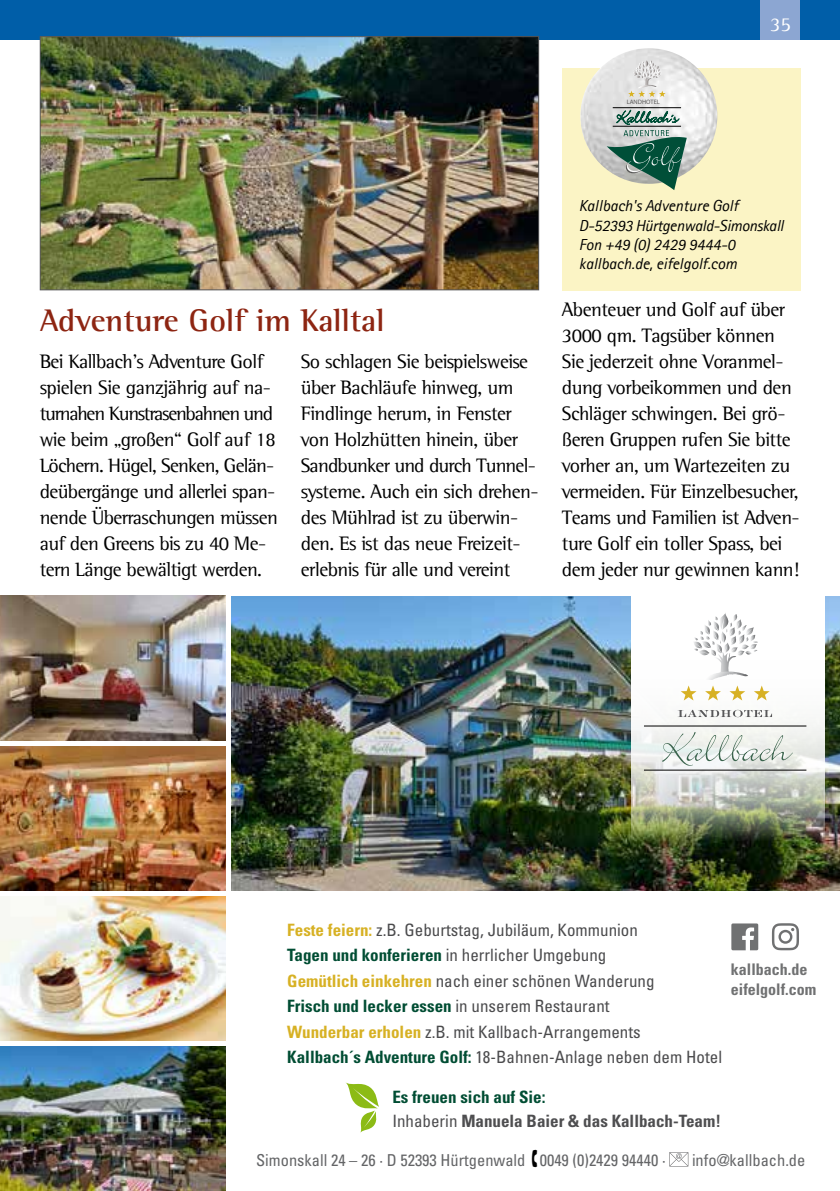
<style>
.page{position:relative;width:840px;height:1191px;background:#fff}
.page>*{position:absolute;margin:0;border:0;box-sizing:border-box;transform-origin:0 0}
.t1{font:700 32px "Agfa Rotis Semi Serif";color:#8d2512}
.t2{font:20px/26px "Agfa Rotis Semi Serif";letter-spacing:-.025em;color:#000}
.t3{font:20px "Agfa Rotis Semi Serif";color:#fff}
.t4{font:condensed 17px/25.6px "Univers LT Std";color:#4b4b4d}
.t5{font:700 condensed 17px/24px "Univers LT Std";color:#4e4e50}
.t6{font:condensed 16.4px "Univers";color:#646567}
.t7{font:italic 16px/19.2px "Agfa Rotis Sans Serif";color:#000}
.t8{font:700 condensed 16px/20px "Univers";color:#707172}
.t9{font:6.4px "Myriad Pro";color:#575656}
.s1{font-weight:700;color:#d7b124}
.s2{font-weight:700;color:#004d33}
.s3{color:#004d33}
.s4{font-weight:400}
</style>
<div class="page">
<div style="left:0;top:0;width:839px;height:40px;background:#005ea8"></div>
<div style="left:760px;top:0;width:39px;height:40px;background:#8ca6d2"></div>
<img style="left:42px;top:38px;width:495px;height:250px">
<div style="left:40px;top:36px;width:499px;height:254px;border:1px solid #58585a"></div>
<svg style="left:669px;top:1152px;width:19px;height:14px"></svg>
<img style="left:231px;top:596px;width:608px;height:294px">
<img style="left:0;top:896px;width:225px;height:145px">
<img style="left:0;top:1046px;width:225px;height:145px">
<img style="left:0;top:596px;width:225px;height:144px">
<img style="left:0;top:746px;width:225px;height:144px">
<svg style="left:731px;top:923px;width:26px;height:27px"></svg>
<svg style="left:771px;top:923px;width:27px;height:27px"></svg>
<img style="left:630px;top:596px;width:193px;height:252px">
<svg style="left:661px;top:732px;width:131px;height:33px"></svg>
<hr style="left:643px;top:725px;width:163px;height:1px;background:#000">
<hr style="left:643px;top:769px;width:163px;height:1px;background:#000">
<svg style="left:680px;top:612px;width:89px;height:88px"></svg>
<svg style="left:677px;top:710px;width:94px;height:7px"></svg>
<svg style="left:345px;top:1082px;width:34px;height:51px"></svg>
<div style="left:561px;top:68px;width:238px;height:222px;background:#fbf4c5"></div>
<img style="left:580px;top:48px;width:137px;height:125px">
<hr style="left:612px;top:107px;width:68px;height:1px;background:#000">
<hr style="left:612px;top:126px;width:68px;height:1px;background:#000">
<svg style="left:627px;top:60px;width:38px;height:37px"></svg>
<svg style="left:616px;top:110px;width:63px;height:14px"></svg>
<svg style="left:606px;top:130px;width:80px;height:60px"></svg>
<p class="t9" style="left:626px;top:98px;width:35px">LANDHOTEL</p>
<p class="t3" style="left:769px;top:13px;width:22px">35</p>
<h1 class="t1" style="left:40px;top:301px;width:346px">Adventure Golf im Kalltal</h1>
<p class="t2" style="left:40px;top:348px;width:239px">Bei Kallbach's Adventure Golf spielen Sie ganzjährig auf na&shy;turnahen Kunstrasenbahnen und wie beim „großen“ Golf auf 18<br>Löchern. Hügel, Senken, Gelän&shy;deübergänge und allerlei span&shy;nende Überraschungen müssen auf den Greens bis zu 40 Me&shy;tern Länge bewältigt werden.</p>
<p class="t2" style="left:300px;top:348px;width:239px">So schlagen Sie beispielsweise über Bachläufe hinweg, um<br>Findlinge herum, in Fenster von Holzhütten hinein, über<br>Sandbunker und durch Tunnel&shy;systeme. Auch ein sich drehen&shy;des Mühlrad ist zu überwin&shy;den. Es ist das neue Freizeit&shy;erlebnis für alle und vereint</p>
<p class="t7" style="left:578px;top:196px;width:206px">Kallbach's Adventure Golf<br>D-52393 Hürtgenwald-Simonskall<br>Fon +49 (0) 2429 9444-0 kallbach.de, eifelgolf.com</p>
<p class="t2" style="left:561px;top:296px;width:239px">Abenteuer und Golf auf über<br>3000 qm. Tagsüber können<br>Sie jederzeit ohne Voranmel&shy;dung vorbeikommen und den<br>Schläger schwingen. Bei grö&shy;ßeren Gruppen rufen Sie bitte vorher an, um Wartezeiten zu vermeiden. Für Einzelbesucher,<br>Teams und Familien ist Adven&shy;ture Golf ein toller Spass, bei dem jeder nur gewinnen kann!</p>
<p class="t4" style="left:287px;top:916px;width:436px"><span class="s1">Feste feiern:</span> z.B. Geburtstag, Jubiläum, Kommunion<br><span class="s2">Tagen und konferieren</span> in herrlicher Umgebung<br><span class="s1">Gemütlich einkehren</span> nach einer schönen Wanderung<br><span class="s2">Frisch und lecker essen</span> in unserem Restaurant<br><span class="s1">Wunderbar erholen</span> z.B. mit Kallbach-Arrangements<br><span class="s2">Kallbach´s Adventure Golf:</span> 18-Bahnen-Anlage neben dem Hotel</p>
<p class="t5" style="left:392px;top:1085px;width:330px"><span class="s3">Es freuen sich auf Sie:<br></span><span class="s4">Inhaberin</span> Manuela Baier &amp; das Kallbach-Team!</p>
<p class="t8" style="left:730px;top:959px;width:87px">kallbach.de eifelgolf.com</p>
<p class="t6" style="left:256px;top:1150px;width:411px">Simonskall 24 – 26 · D 52393 Hürtgenwald 0049 (0)2429 94440 ·</p>
<p class="t6" style="left:691px;top:1150px;width:115px">info@kallbach.de</p>
</div>
